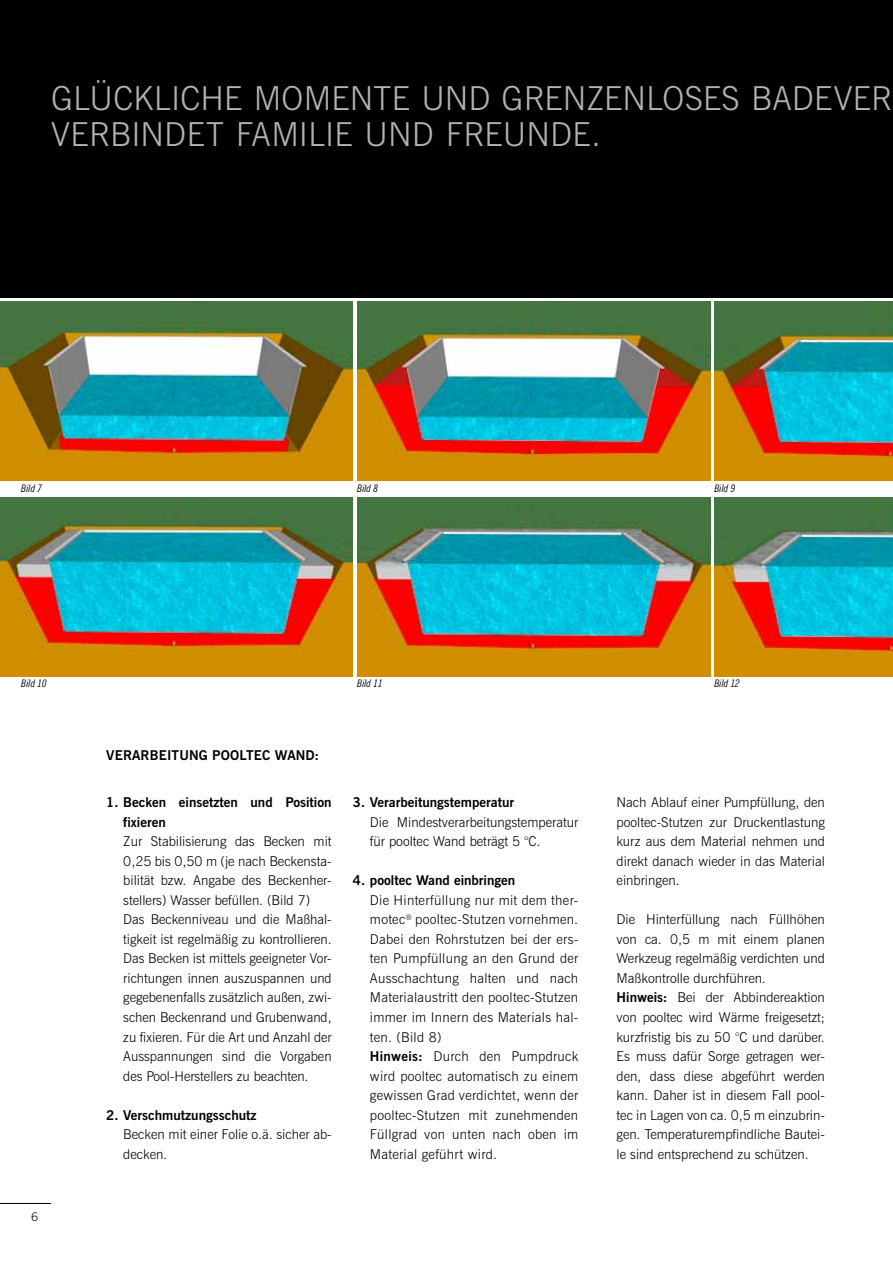
<style>
.page{position:relative;width:893px;height:1263px;background:#fff}
.page>*{position:absolute;margin:0;border:0;box-sizing:border-box;transform-origin:0 0}
.t1{font:300 33px/36px "News Gothic BT";letter-spacing:.005em;color:#b1b2b3}
.t2{font:300 13.5px/19.5px "News Gothic BT";color:#000}
.t3{font:300 13.5px/19.5px "News Gothic BT";letter-spacing:.02em;color:#000}
.t4{font:700 13.5px/19.5px "News Gothic BT";color:#000}
.t5{font:300 12px "News Gothic BT";color:#000}
.t6{font:italic condensed 10.5px "News Gothic BT";letter-spacing:.01em;color:#000}
.s1{font-weight:700}
</style>
<div class="page">
<hr style="left:0;top:1203px;width:51px;height:1px;background:#000">
<div style="left:0;top:0;width:893px;height:298px;background:#000"></div>
<img style="left:0;top:302px;width:353px;height:178px">
<img style="left:357px;top:302px;width:353px;height:178px">
<img style="left:714px;top:302px;width:179px;height:178px">
<img style="left:0;top:497px;width:353px;height:179px">
<img style="left:357px;top:497px;width:353px;height:179px">
<img style="left:714px;top:497px;width:179px;height:179px">
<h1 class="t1" style="left:52px;top:80px;width:842px">Glücklich e Momente un d g renzen loses Badever<br>VERBI NDET</h1>
<h1 class="t1" style="left:236px;top:116px;width:366px">Familie U ND Freun de.</h1>
<p class="t6" style="left:21px;top:482px;width:22px">Bild 7</p>
<p class="t6" style="left:357px;top:482px;width:22px">Bild 8</p>
<p class="t6" style="left:714px;top:482px;width:22px">Bild 9</p>
<p class="t6" style="left:21px;top:677px;width:27px">Bild 10</p>
<p class="t6" style="left:357px;top:677px;width:27px">Bild 11</p>
<p class="t6" style="left:714px;top:677px;width:27px">Bild 12</p>
<p class="t5" style="left:31px;top:1209px;width:9px">6</p>
<p class="t4" style="left:106px;top:745px;width:18px">Verarbeitung</p>
<p class="t4" style="left:212px;top:745px;width:18px">Pooltec</p>
<p class="t4" style="left:275px;top:745px;width:23px">Wand</p>
<p class="t4" style="left:315px;top:745px;width:6px">:</p>
<p class="t4" style="left:123px;top:792px;width:210px;text-indent:-17px">1. Becken einsetzten und Position fixieren</p>
<p class="t2" style="left:123px;top:832px;width:210px">Zur Stabilisierung das Becken mit 0,25 bis 0,50 m (je nach Beckensta&shy;bilität bzw. Angabe des Beckenher&shy;stellers) Wasser befüllen. (Bild 7)<br>Das Beckenniveau und die Maßhal&shy;tigkeit ist regelmäßig zu kontrollieren.<br>Das Becken ist mittels geeigneter Vor&shy;richtungen innen auszuspannen und gegebenenfalls zusätzlich außen, zwi&shy;schen Beckenrand und Grubenwand, zu fixieren. Für die Art und Anzahl der Ausspannungen sind die Vorgaben des Pool-Herstellers zu beachten.</p>
<p class="t4" style="left:106px;top:1105px;width:152px">2. Verschmutzungsschutz</p>
<p class="t2" style="left:123px;top:1124px;width:210px">Becken mit einer Folie o.ä. sicher ab&shy;decken.</p>
<p class="t4" style="left:353px;top:792px;width:163px">3. Verarbeitungstemperatur</p>
<p class="t2" style="left:370px;top:812px;width:210px;text-indent:-17px">D ie M indestverarbeitungstemperatur für pooltec Wand beträgt 5 °C.</p>
<p class="t4" style="left:353px;top:871px;width:164px">4. pooltec Wand einbringen</p>
<p class="t3" style="left:370px;top:890px;width:210px">Die Hinterfüllung nur mit dem ther&shy;motec<sup>®</sup> pooltec-Stutzen vornehmen.<br>Dabei den Rohrstutzen bei der ers&shy;ten Pumpfüllung an den Grund der<br>Ausschachtung halten und nach<br>M aterialaustritt den pooltec-Stutzen immer im I nnern des Materials hal&shy;ten. (Bild 8)<br><span class="s1">Hinweis:</span> Durch den Pumpdruck wird pooltec automatisch zu einem gewissen Grad verdichtet, wenn der pooltec-Stutzen mit zunehmenden<br>Füllgrad von unten nach oben im<br>M aterial geführt wird.</p>
<p class="t2" style="left:617px;top:793px;width:210px;text-align:justify">Nach Ablauf einer Pumpfüllung, den pooltec-Stutzen zur Druckentlastung kurz aus dem Material nehmen und direkt danach wieder in das Material einbringen.</p>
<p class="t2" style="left:617px;top:910px;width:210px;text-indent:-17px">Die Hinterfüllung nach Füllhöhen von ca. 0,5 m mit einem planen Werkzeug regelmäßig verdichten und Maßkontrolle durchführen.<br><span class="s1">Hinweis:</span> Bei der Abbindereaktion von pooltec wird Wärme freigesetzt; kurzfristig bis zu 50 °C und darüber.<br>Es muss dafür Sorge getragen wer&shy;den, dass diese abgeführt werden kann. Daher ist in diesem Fall pool&shy;tec in Lagen von ca. 0,5 m einzubrin&shy;gen. Temperaturempfindliche Bautei&shy;le sind entsprechend zu schützen.</p>
</div>
